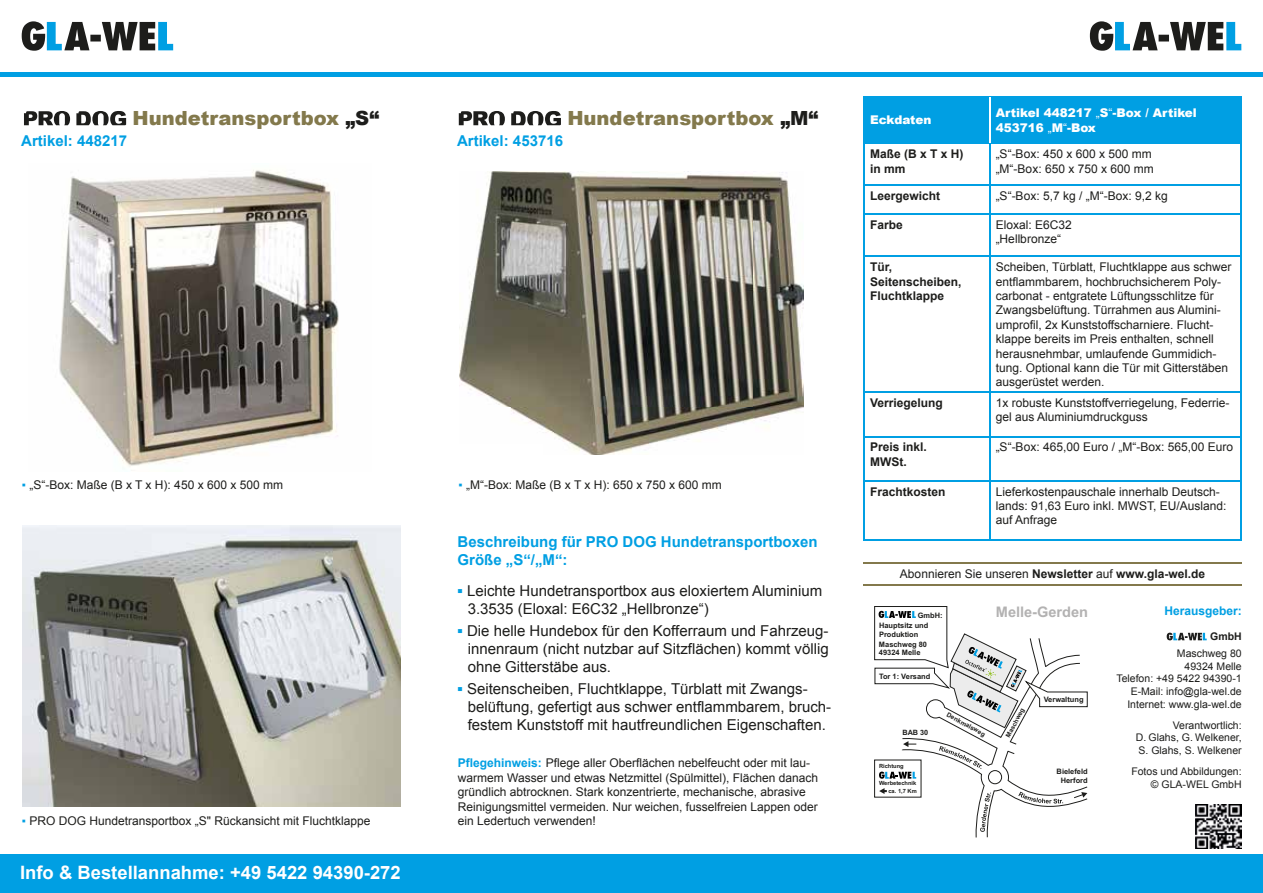
<style>
.page{position:relative;width:1263px;height:893px;background:#fff}
.page>*{position:absolute;margin:0;border:0;box-sizing:border-box;transform-origin:0 0}
.t1{font:900 19.5px "Arial";color:#83794c}
.t2{font:700 18.45px "Arial";color:#fff}
.t3{font:15px/18px "Arial";color:#1d1d1b}
.t4{font:700 15px/18px "Arial";color:#009fe3}
.t5{font:700 14.55px "Arial";color:#b3b2b2}
.t6{font:12px/14.4px "Arial";color:#1d1d1b}
.t7{font:700 12px/14.4px "Arial";color:#1d1d1b}
.t8{font:900 12px/14.4px "Arial";color:#fff}
.t9{font:700 12px "Arial";color:#009fe3}
.t10{font:10.5px/12.6px "Arial";color:#1d1d1b;text-align:right}
.t11{font:700 10.5px "Arial";color:#1d1d1b}
.t12{font:700 7.5px/8.4px "Arial";color:#1d1d1b}
.t13{font:700 7.35px "Arial";color:#1d1d1b}
.t14{font:700 6.45px "Arial";color:#1d1d1b}
.t15{font:700 5.7px "Arial";color:#1d1d1b}
.s1{color:#1d1d1b}
.s2{color:#009fe3}
.s3{font-weight:700;color:#009fe3}
.s4{font-weight:400}
</style>
<div class="page">
<div style="left:0;top:855px;width:1263px;height:38px;background:#009fe3"></div>
<svg style="left:874px;top:606px;width:214px;height:232px"></svg>
<svg style="left:22px;top:21px;width:151px;height:30px"></svg>
<svg style="left:1090px;top:21px;width:151px;height:30px"></svg>
<img style="left:1196px;top:804px;width:46px;height:44px">
<div style="left:0;top:72px;width:1263px;height:5px;background:#009fe3"></div>
<svg style="left:1167px;top:633px;width:40px;height:7px"></svg>
<hr style="left:863px;top:563px;width:379px;height:1px;background:#83794c">
<hr style="left:863px;top:584px;width:379px;height:1px;background:#83794c">
<img style="left:59px;top:170px;width:280px;height:297px">
<img style="left:460px;top:172px;width:343px;height:283px">
<div style="left:865px;top:98px;width:375px;height:45px;background:#009fe3"></div>
<hr style="left:863px;top:144px;width:2px;height:40px;background:#009fe3">
<hr style="left:989px;top:144px;width:1px;height:40px;background:#009fe3">
<hr style="left:1240px;top:144px;width:2px;height:40px;background:#009fe3">
<hr style="left:863px;top:184px;width:127px;height:2px;background:#009fe3">
<hr style="left:863px;top:186px;width:2px;height:27px;background:#009fe3">
<hr style="left:990px;top:184px;width:252px;height:2px;background:#009fe3">
<svg style="left:989px;top:186px;width:1px;height:27px"></svg>
<hr style="left:1240px;top:186px;width:2px;height:27px;background:#009fe3">
<hr style="left:863px;top:213px;width:127px;height:2px;background:#009fe3">
<hr style="left:863px;top:215px;width:2px;height:41px;background:#009fe3">
<hr style="left:990px;top:213px;width:252px;height:2px;background:#009fe3">
<hr style="left:989px;top:215px;width:1px;height:41px;background:#009fe3">
<hr style="left:1240px;top:215px;width:2px;height:41px;background:#009fe3">
<hr style="left:863px;top:256px;width:127px;height:1px;background:#009fe3">
<hr style="left:863px;top:257px;width:2px;height:135px;background:#009fe3">
<hr style="left:990px;top:256px;width:252px;height:1px;background:#009fe3">
<hr style="left:989px;top:257px;width:1px;height:135px;background:#009fe3">
<hr style="left:1240px;top:257px;width:2px;height:135px;background:#009fe3">
<hr style="left:863px;top:392px;width:127px;height:1px;background:#009fe3">
<hr style="left:863px;top:393px;width:2px;height:43px;background:#009fe3">
<hr style="left:990px;top:392px;width:252px;height:1px;background:#009fe3">
<hr style="left:989px;top:393px;width:1px;height:43px;background:#009fe3">
<hr style="left:1240px;top:393px;width:2px;height:43px;background:#009fe3">
<hr style="left:863px;top:436px;width:127px;height:1px;background:#009fe3">
<hr style="left:863px;top:437px;width:2px;height:43px;background:#009fe3">
<hr style="left:990px;top:436px;width:252px;height:1px;background:#009fe3">
<hr style="left:989px;top:437px;width:1px;height:43px;background:#009fe3">
<hr style="left:1240px;top:437px;width:2px;height:43px;background:#009fe3">
<hr style="left:863px;top:480px;width:127px;height:2px;background:#009fe3">
<hr style="left:863px;top:482px;width:2px;height:57px;background:#009fe3">
<hr style="left:990px;top:480px;width:252px;height:2px;background:#009fe3">
<hr style="left:989px;top:482px;width:1px;height:57px;background:#009fe3">
<hr style="left:1240px;top:482px;width:2px;height:57px;background:#009fe3">
<hr style="left:863px;top:539px;width:127px;height:1px;background:#009fe3">
<hr style="left:990px;top:539px;width:252px;height:1px;background:#009fe3">
<hr style="left:863px;top:96px;width:127px;height:2px;background:#009fe3">
<hr style="left:863px;top:98px;width:2px;height:45px;background:#009fe3">
<hr style="left:863px;top:143px;width:127px;height:1px;background:#009fe3">
<hr style="left:990px;top:96px;width:252px;height:2px;background:#009fe3">
<hr style="left:1240px;top:98px;width:2px;height:45px;background:#009fe3">
<hr style="left:990px;top:143px;width:252px;height:1px;background:#009fe3">
<hr style="left:989px;top:98px;width:1px;height:45px;background:#fff">
<div style="left:451px;top:444px;width:92px;height:43px;background:#fff"></div>
<svg style="left:76px;top:111px;width:50px;height:14px"></svg>
<svg style="left:24px;top:111px;width:46px;height:14px"></svg>
<svg style="left:511px;top:111px;width:50px;height:14px"></svg>
<svg style="left:459px;top:111px;width:46px;height:14px"></svg>
<img style="left:22px;top:526px;width:378px;height:280px">
<h1 class="t1" style="left:133px;top:104px;width:248px">Hundetransportbox <span class="s1">„S“</span></h1>
<p class="t4" style="left:21px;top:132px;width:107px">Artikel: 448217</p>
<h1 class="t1" style="left:567px;top:104px;width:252px">Hundetransportbox <span class="s1">„M“</span></h1>
<p class="t4" style="left:457px;top:132px;width:107px">Artikel: 453716</p>
<p class="t6" style="left:22px;top:478px;width:263px"><span class="s2">▪</span> „S“-Box: Maße (B x T x H): 450 x 600 x 500 mm</p>
<p class="t6" style="left:459px;top:478px;width:265px"><span class="s2">▪</span> „M“-Box: Maße (B x T x H): 650 x 750 x 600 mm</p>
<p class="t6" style="left:22px;top:813px;width:350px"><span class="s2">▪</span> PRO DOG Hundetransportbox „S" Rückansicht mit Fluchtklappe</p>
<h2 class="t2" style="left:20px;top:860px;width:382px">Info &amp; Bestellannahme: +49 5422 94390-272</h2>
<p class="t4" style="left:457px;top:533px;width:362px">Beschreibung für PRO DOG Hundetransportboxen<br>Größe „S“/„M“:</p>
<p class="t3" style="left:468px;top:582px;width:356px;text-indent:-10px"><span class="s3">▪</span> Leichte Hundetransportbox aus eloxiertem Aluminium<br>3.3535 (Eloxal: E6C32 „Hellbronze“)</p>
<p class="t3" style="left:468px;top:622px;width:362px;text-align:justify;text-indent:-10px"><span class="s3">▪</span> Die helle Hundebox für den Kofferraum und Fahrzeug - innenraum (nicht nutzbar auf Sitzflächen) kommt völlig ohne Gitterstäbe aus.</p>
<p class="t3" style="left:468px;top:680px;width:365px;text-indent:-10px"><span class="s3">▪</span> Seitenscheiben, Fluchtklappe, Türblatt mit Zwangs&shy;belüftung, gefertigt aus schwer entflammbarem, bruch&shy;festem Kunststoff mit hautfreundlichen Eigenschaften.</p>
<p class="t6" style="left:458px;top:756px;width:362px"><span class="s3">Pflegehinweis:</span> Pflege aller Oberflächen nebelfeucht oder mit lau&shy;warmem Wasser und etwas Netzmittel (Spülmittel), Flächen danach gründlich abtrocknen. Stark konzentrierte, mechanische, abrasive Reinigungsmittel vermeiden. Nur weichen, fusselfreien Lappen oder ein Ledertuch verwenden!</p>
<p class="t8" style="left:870px;top:113px;width:63px">Eckdaten</p>
<p class="t8" style="left:996px;top:105px;width:203px">Artikel 448217 <span class="s4">„</span>S<span class="s4">“</span>-Box / Artikel<br>453716 <span class="s4">„</span>M<span class="s4">“</span>-Box</p>
<p class="t7" style="left:870px;top:147px;width:95px">Maße (B x T x H) in mm</p>
<p class="t6" style="left:996px;top:147px;width:160px">„S“-Box: 450 x 600 x 500 mm „M“-Box: 650 x 750 x 600 mm</p>
<p class="t7" style="left:870px;top:189px;width:72px">Leergewicht</p>
<p class="t6" style="left:996px;top:188px;width:174px">„S“-Box: 5,7 kg / „M“-Box: 9,2 kg</p>
<p class="t7" style="left:870px;top:218px;width:34px">Farbe</p>
<p class="t6" style="left:996px;top:217px;width:78px">Eloxal: E6C32 „Hellbronze“</p>
<p class="t7" style="left:870px;top:260px;width:93px">Tür,<br>Seitenscheiben,<br>Fluchtklappe</p>
<p class="t6" style="left:996px;top:260px;width:237px">Scheiben, Türblatt, Fluchtklappe aus schwer entflammbarem, hochbruchsicherem Poly&shy;carbonat - entgratete Lüftungsschlitze für Zwangsbelüftung. Türrahmen aus Alumini&shy;umprofil, 2x Kunststoffscharniere. Flucht&shy;klappe bereits im Preis enthalten, schnell herausnehmbar, umlaufende Gummidich&shy;tung. Optional kann die Tür mit Gitterstäben ausgerüstet werden.</p>
<p class="t7" style="left:870px;top:396px;width:74px">Verriegelung</p>
<p class="t6" style="left:996px;top:396px;width:235px">1x robuste Kunststoffverriegelung, Federrie&shy;gel aus Aluminiumdruckguss</p>
<p class="t7" style="left:870px;top:440px;width:58px">Preis inkl.<br>MWSt.</p>
<p class="t6" style="left:996px;top:440px;width:239px">„S“-Box: 465,00 Euro / „M“-Box: 565,00 Euro</p>
<p class="t7" style="left:870px;top:484px;width:77px">Frachtkosten</p>
<p class="t6" style="left:996px;top:484px;width:232px">Lieferkostenpauschale innerhalb Deutsch&shy;lands: 91,63 Euro inkl. MWST, EU/Ausland: auf Anfrage</p>
<p class="t7" style="left:900px;top:567px;width:307px"><span class="s4">Abonnieren Sie unseren</span> Newsletter <span class="s4">auf</span> www.gla-wel.de</p>
<p class="t12" style="left:918px;top:612px;width:26px">GmbH:</p>
<p class="t12" style="left:879px;top:641px;width:50px">Maschweg 80<br>49324 Melle</p>
<p class="t12" style="left:879px;top:622px;width:51px">Hauptsitz und<br>Produktion</p>
<p class="t12" style="left:879px;top:673px;width:53px">Tor 1: Versand</p>
<p class="t13" style="left:902px;top:730px;width:27px">BAB 30</p>
<p class="t15" style="left:879px;top:764px;width:26px">Richtung</p>
<p class="t15" style="left:879px;top:781px;width:39px">Werbetechnik</p>
<p class="t15" style="left:888px;top:788px;width:30px">ca. 1,7 Km</p>
<p class="t14" style="left:948px;top:712px;width:44px;rotate:28deg">Denkmalsweg</p>
<p class="t5" style="left:996px;top:606px;width:94px">Melle-Gerden</p>
<p class="t14" style="left:1005px;top:736px;width:34px;rotate:-63deg">Maschweg</p>
<p class="t12" style="left:1044px;top:696px;width:41px">Verwaltung</p>
<p class="t12" style="left:1056px;top:768px;width:33px;text-align:center">Bielefeld<br>Herford</p>
<p class="t9" style="left:1164px;top:603px;width:79px">Herausgeber:</p>
<p class="t11" style="left:1210px;top:630px;width:33px">GmbH</p>
<p class="t10" style="left:1116px;top:647px;width:127px">Maschweg 80<br>49324 Melle<br>Telefon: +49 5422 94390-1<br>E-Mail: info@gla-wel.de<br>Internet: www.gla-wel.de</p>
<p class="t10" style="left:1136px;top:719px;width:107px;text-align:justify;text-indent:37px">Verantwortlich:<br>D. Glahs, G. Welkener, S. Glahs, S. Welkener</p>
<p class="t10" style="left:1131px;top:765px;width:112px">Fotos und Abbildungen: © GLA-WEL GmbH</p>
</div>
